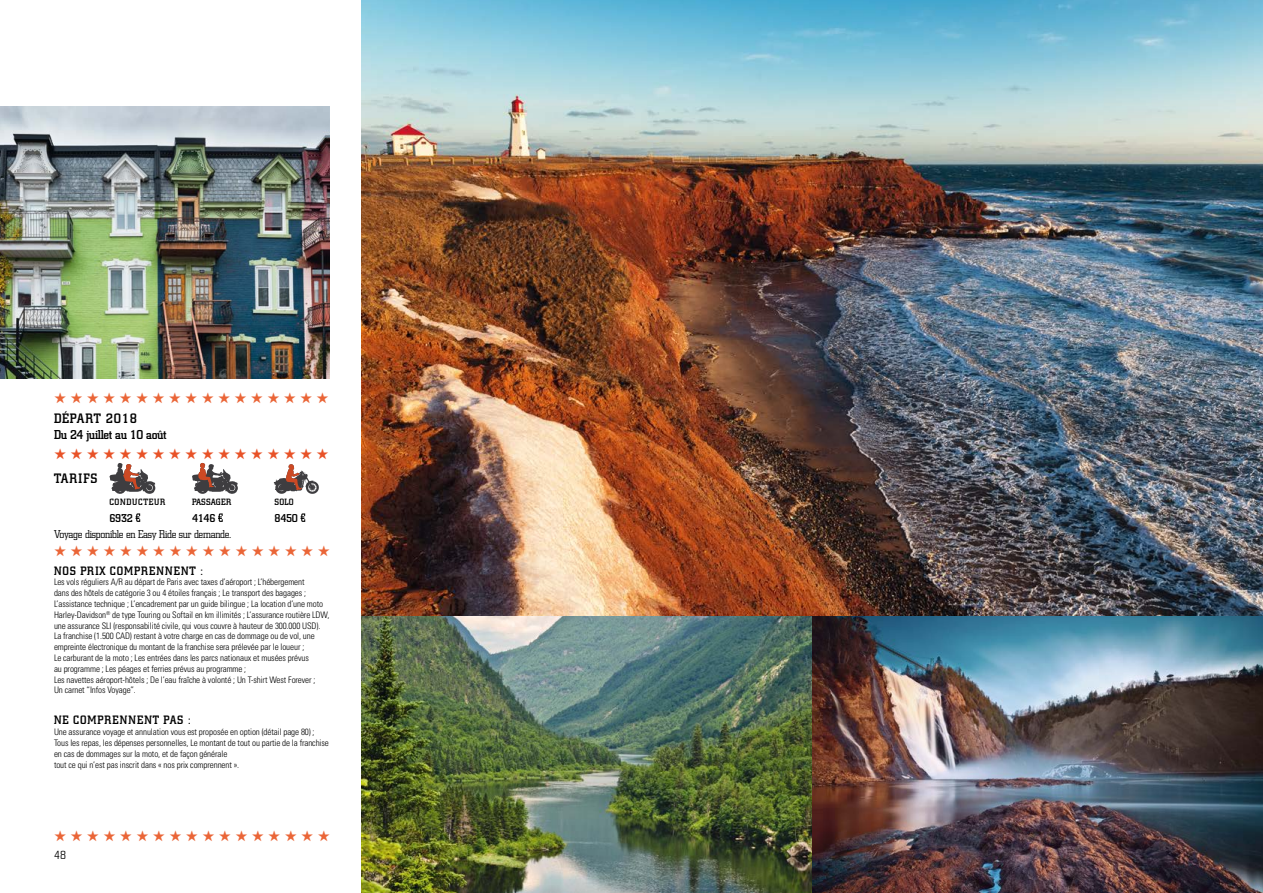
<style>
.page{position:relative;width:1263px;height:893px;background:#fff}
.page>*{position:absolute;margin:0;border:0;box-sizing:border-box;transform-origin:0 0}
.t1{font:15px "Zapf Dingbats ITC";color:#ea6537}
.t2{font:15px "Zapf Dingbats ITC";color:#e85227}
.t3{font:500 13.5px "City";letter-spacing:.05em;color:#000}
.t4{font:500 12.75px "City";letter-spacing:-.025em;color:#000}
.t5{font:500 12px "City";letter-spacing:.08em;color:#000}
.t6{font:300 12px "City";color:#000}
.t7{font:300 11.25px "City";letter-spacing:-.025em;color:#000}
.t8{font:500 11.25px "City";letter-spacing:-.025em;color:#000}
.t9{font:300 condensed 9px/10.8px "Univers";letter-spacing:-.01em;color:#000}
.t10{font:500 9px "City";letter-spacing:.07em;color:#000}
.t11{font:500 9px "City";color:#000}
.t12{font:500 9px "City";letter-spacing:.04em;color:#000}
</style>
<div class="page">
<img style="left:361px;top:0;width:902px;height:617px">
<img style="left:361px;top:617px;width:451px;height:276px">
<img style="left:812px;top:617px;width:451px;height:276px">
<img style="left:0;top:106px;width:330px;height:272px">
<svg style="left:136px;top:513px;width:4px;height:9px"></svg>
<svg style="left:218px;top:513px;width:5px;height:9px"></svg>
<svg style="left:301px;top:513px;width:4px;height:9px"></svg>
<svg style="left:109px;top:463px;width:46px;height:31px"></svg>
<svg style="left:192px;top:463px;width:46px;height:31px"></svg>
<svg style="left:274px;top:464px;width:45px;height:30px"></svg>
<h1 class="t1" style="left:54px;top:390px;width:276px">★ ★ ★ ★ ★ ★ ★ ★ ★ ★ ★ ★ ★ ★ ★ ★ ★</h1>
<h2 class="t3" style="left:54px;top:411px;width:85px">DÉPART 2018</h2>
<h3 class="t4" style="left:54px;top:428px;width:114px">Du 24 juillet au 10 août</h3>
<h1 class="t2" style="left:54px;top:447px;width:276px">★ ★ ★ ★ ★ ★ ★ ★ ★ ★ ★ ★ ★ ★ ★ ★ ★</h1>
<h2 class="t3" style="left:54px;top:471px;width:45px">TARIFS</h2>
<p class="t10" style="left:110px;top:497px;width:57px">CONDUCTEUR</p>
<p class="t11" style="left:192px;top:497px;width:41px">PASSAGER</p>
<p class="t12" style="left:275px;top:497px;width:21px">SOLO</p>
<p class="t8" style="left:110px;top:512px;width:25px">6932</p>
<p class="t8" style="left:192px;top:512px;width:25px">4146</p>
<p class="t8" style="left:275px;top:512px;width:25px">8450</p>
<p class="t7" style="left:54px;top:528px;width:179px">Voyage disponible en Easy Ride sur demande.</p>
<h1 class="t1" style="left:54px;top:544px;width:277px">★ ★ ★ ★ ★ ★ ★ ★ ★ ★ ★ ★ ★ ★ ★ ★ ★</h1>
<h3 class="t5" style="left:54px;top:564px;width:150px">NOS PRIX COMPRENNENT :</h3>
<p class="t9" style="left:54px;top:577px;width:277px">Les vols réguliers A/R au départ de Paris avec taxes d’aéroport ; L’hébergement<br>dans des hôtels de catégorie 3 ou 4 étoiles français ; Le transport des bagages ; L’assistance technique ; L’encadrement par un guide bilingue ; La location d’une moto Harley-Davidson<sup>®</sup> de type Touring ou Softail en km illimités ; L’assurance routière LDW, une assurance SLI (responsabilité civile, qui vous couvre à hauteur de 300.000 USD).<br>La franchise (1.500 CAD) restant à votre charge en cas de dommage ou de vol, une empreinte électronique du montant de la franchise sera prélevée par le loueur ;<br>Le carburant de la moto ; Les entrées dans les parcs nationaux et musées prévus<br>au programme ; Les péages et ferries prévus au programme ;<br>Les navettes aéroport-hôtels ; De l’eau fraîche à volonté ; Un T-shirt West Forever ;<br>Un carnet “Infos Voyage”.</p>
<h3 class="t5" style="left:54px;top:714px;width:138px">NE COMPRENNENT PAS :</h3>
<p class="t9" style="left:54px;top:727px;width:276px">Une assurance voyage et annulation vous est proposée en option (détail page 80) ; Tous les repas, les dépenses personnelles, Le montant de tout ou partie de la franchise en cas de dommages sur la moto, et de façon générale<br>tout ce qui n’est pas inscrit dans « nos prix comprennent ».</p>
<h1 class="t1" style="left:54px;top:828px;width:277px">★ ★ ★ ★ ★ ★ ★ ★ ★ ★ ★ ★ ★ ★ ★ ★ ★</h1>
<h3 class="t6" style="left:54px;top:849px;width:13px">48</h3>
</div>
